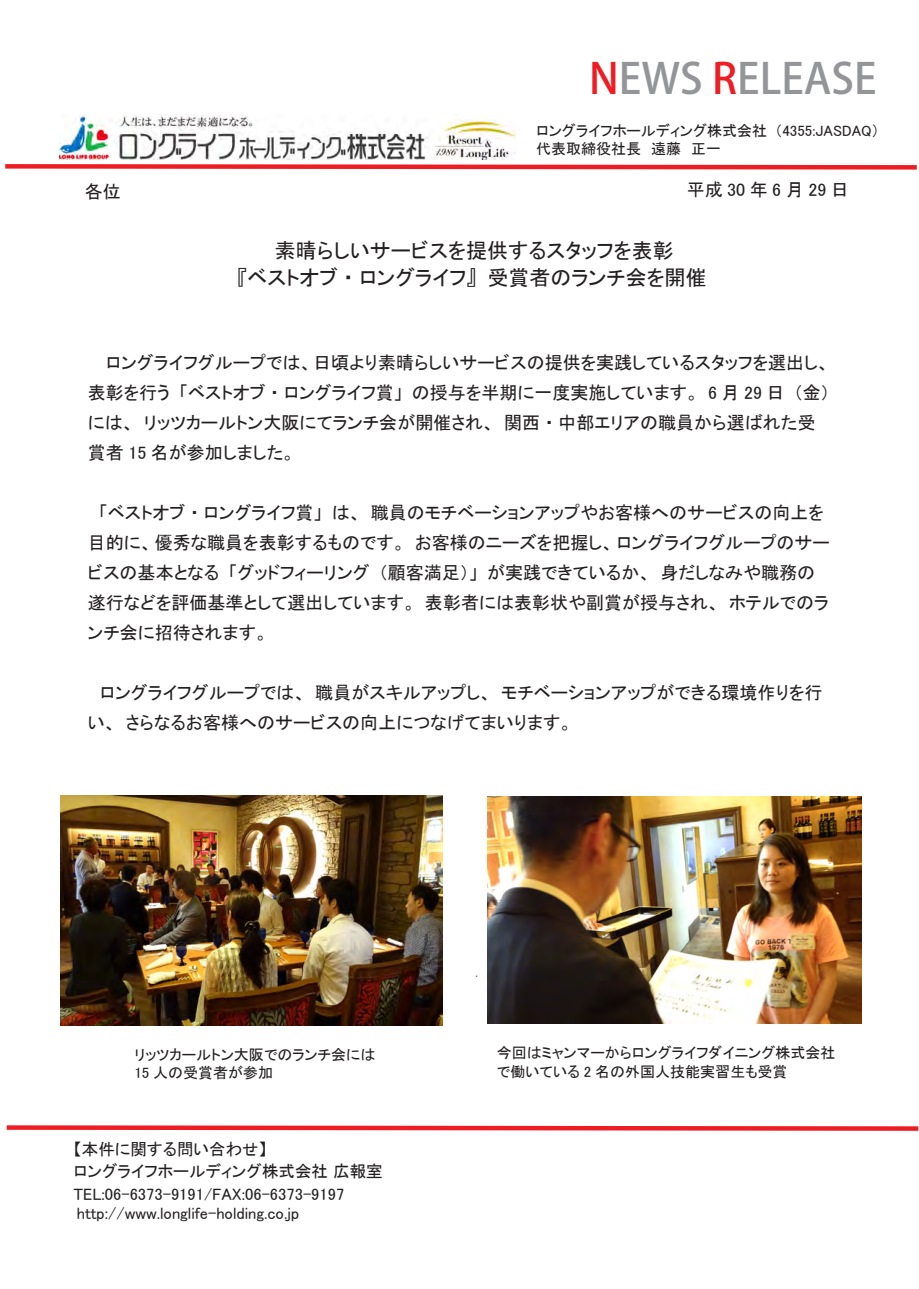
<style>
.page{position:relative;width:919px;height:1289px;background:#fff}
.page>*{position:absolute;margin:0;border:0;box-sizing:border-box;transform-origin:0 0}
.t1{font:700 42px "Adobe Fan Heiti Std";color:#939598}
.t2{font:21px/27px "MS P Gothic";color:#231f20}
.t3{font:18px/30px "MS P Gothic";color:#231f20}
.t4{font:18px "MS P Gothic";letter-spacing:.25em;color:#231f20}
.t5{font:16.5px/22.5px "MS P Gothic";color:#231f20}
.t6{font:15px/18.8px "MS P Gothic";color:#231f20}
.s1{color:#ee1d23}
</style>
<div class="page">
<svg style="left:5px;top:164px;width:912px;height:6px;background:#f25559"></svg>
<svg style="left:6px;top:1125px;width:912px;height:6px;background:#f25559"></svg>
<img style="left:59px;top:115px;width:456px;height:44px">
<img style="left:60px;top:795px;width:382px;height:230px">
<img style="left:487px;top:797px;width:374px;height:226px">
<h1 class="t1" style="left:589px;top:54px;width:289px"><span class="s1">N</span>EWS <span class="s1">R</span>ELEASE</h1>
<p class="t6" style="left:536px;top:122px;width:345px;line-height:18px">ロングライフホールディング株式会社（4355:JASDAQ）代表取締役社長　遠藤　正一</p>
<p class="t3" style="left:85px;top:176px;width:38px">各位</p>
<p class="t4" style="left:686px;top:181px;width:164px">平成30年6月29日</p>
<p class="t2" style="left:237px;top:237px;width:471px;text-indent:-32px">　　　　　素晴らしいサービスを提供するスタッフを表彰<br>『ベストオブ・ロングライフ』受賞者のランチ会を開催</p>
<p class="t3" style="left:88px;top:347px;width:743px;text-indent:18px">ロングライフグループでは、日頃より素晴らしいサービスの提供を実践しているスタッフを選出し、表彰を行う「ベストオブ・ロングライフ賞」の授与を半期に一度実施しています。 6 月 29 日（金）には、リッツカールトン大阪にてランチ会が開催され、関西・中部エリアの職員から選ばれた受賞者 15 名が参加しました。</p>
<p class="t3" style="left:88px;top:497px;width:743px;text-indent:11px">「ベストオブ・ロングライフ賞」は、職員のモチベーションアップやお客様へのサービスの向上を目的に、優秀な職員を表彰するものです。お客様のニーズを把握し、ロングライフグループのサービスの基本となる「グッドフィーリング（顧客満足）」が実践できているか、身だしなみや職務の遂行などを評価基準として選出しています。表彰者には表彰状や副賞が授与され、ホテルでのランチ会に招待されます。</p>
<p class="t3" style="left:88px;top:677px;width:736px">　ロングライフグループでは、職員がスキルアップし、モチベーションアップができる環境作りを行い、さらなるお客様へのサービスの向上につなげてまいります。</p>
<p class="t6" style="left:134px;top:1044px;width:242px">リッツカールトン大阪でのランチ会には<br>15 人の受賞者が参加</p>
<p class="t6" style="left:497px;top:1043px;width:340px">今回はミャンマーからロングライフダイニング株式会社で働いている 2 名の外国人技能実習生も受賞</p>
<p class="t5" style="left:74px;top:1137px;width:311px">【本件に関する問い合わせ】<br>ロングライフホールディング株式会社 広報室<br>TEL:06-6373-9191/FAX:06-6373-9197</p>
<p class="t5" style="left:77px;top:1201px;width:224px">http://www.longlife-holding.co.jp</p>
</div>
